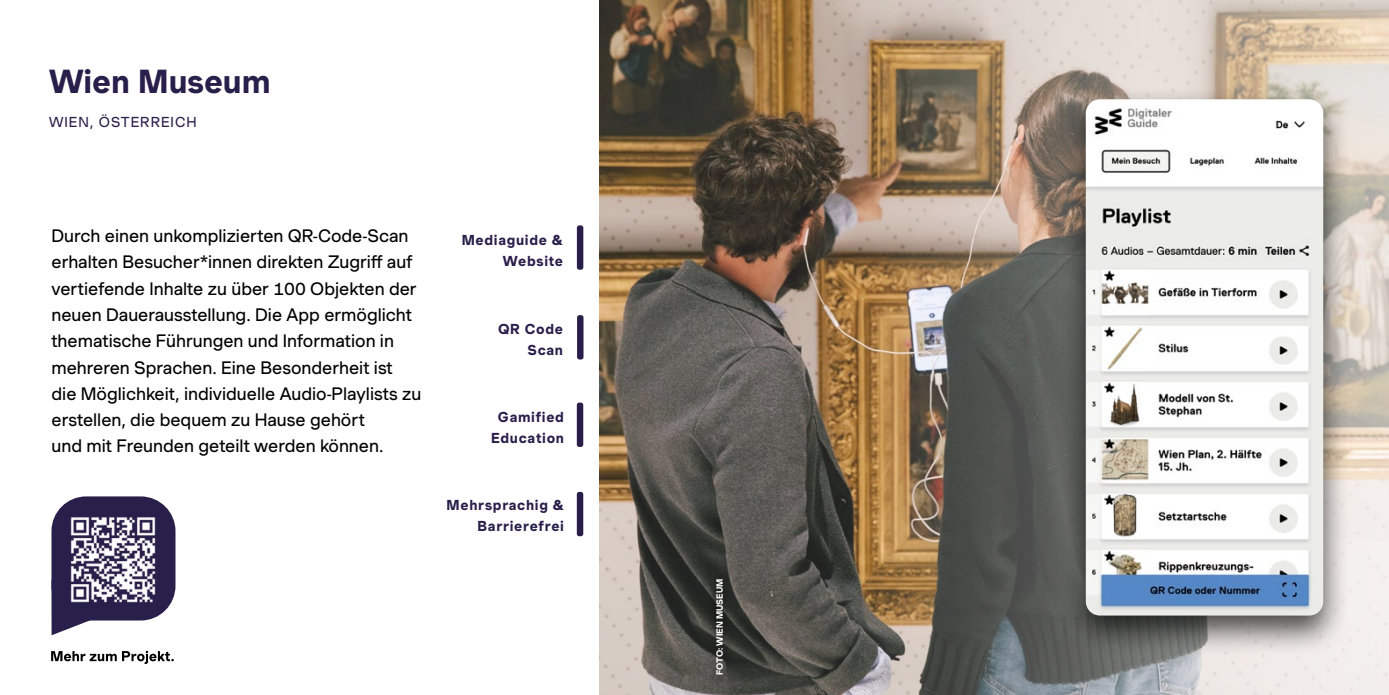
<style>
.page{position:relative;width:1389px;height:695px;background:#fff}
.page>*{position:absolute;margin:0;border:0;box-sizing:border-box;transform-origin:0 0}
.t1{font:700 32.38px "Muoto";color:#291f4b}
.t2{font:17.5px/26.2px "Muoto";color:#000}
.t3{font:700 14px/21px "Muoto";letter-spacing:.05em;color:#291f4b;text-align:right}
.t4{font:14px "Muoto";letter-spacing:.07em;color:#291f4b}
.t5{font:700 8.75px "Muoto";color:#fff}
</style>
<div class="page">
<img style="left:600px;top:0;width:789px;height:694px">
<div style="left:1060px;top:87px;width:290px;height:568px;background:#000;opacity:.7"></div>
<img style="left:1086px;top:99px;width:237px;height:516px">
<svg style="left:51px;top:650px;width:123px;height:13px"></svg>
<div style="left:577px;top:315px;width:7px;height:44px;background:#291f4b;border-radius:2px"></div>
<div style="left:577px;top:491px;width:6px;height:45px;background:#291f4b;border-radius:2px"></div>
<div style="left:577px;top:225px;width:6px;height:45px;background:#291f4b;border-radius:2px"></div>
<div style="left:577px;top:402px;width:6px;height:45px;background:#291f4b;border-radius:2px"></div>
<svg style="left:51px;top:591px;width:40px;height:44px"></svg>
<div style="left:51px;top:496px;width:124px;height:124px;background:#291f4b;border-radius:35px"></div>
<div style="left:705px;top:574px;width:28px;height:116px;background:#000;opacity:.75"></div>
<img style="left:70px;top:517px;width:86px;height:86px">
<h1 class="t1" style="left:49px;top:57px;width:223px">Wien Museum</h1>
<p class="t4" style="left:49px;top:112px;width:149px">WIEN, ÖSTERREICH</p>
<p class="t2" style="left:51px;top:222px;width:371px">Durch einen unkomplizierten QR-Code-Scan erhalten Besucher*innen direkten Zugriff auf vertiefende Inhalte zu über 100 Objekten der neuen Dauerausstellung. Die App ermöglicht thematische Führungen und Information in mehreren Sprachen. Eine Besonderheit ist die Möglichkeit, individuelle Audio-Playlists zu erstellen, die bequem zu Hause gehört<br>und mit Freunden geteilt werden können.</p>
<p class="t3" style="left:462px;top:229px;width:103px">Mediaguide &amp;<br>Website</p>
<p class="t3" style="left:498px;top:317px;width:66px">QR Code<br>Scan</p>
<p class="t3" style="left:491px;top:406px;width:74px;text-align:center">Gamified<br>Education</p>
<p class="t3" style="left:447px;top:494px;width:119px">Mehrsprachig &amp;<br>Barrierefrei</p>
<p class="t5" style="left:713px;top:675px;width:98px;rotate:-90deg">FOTO: WIEN MUSEUM</p>
</div>
